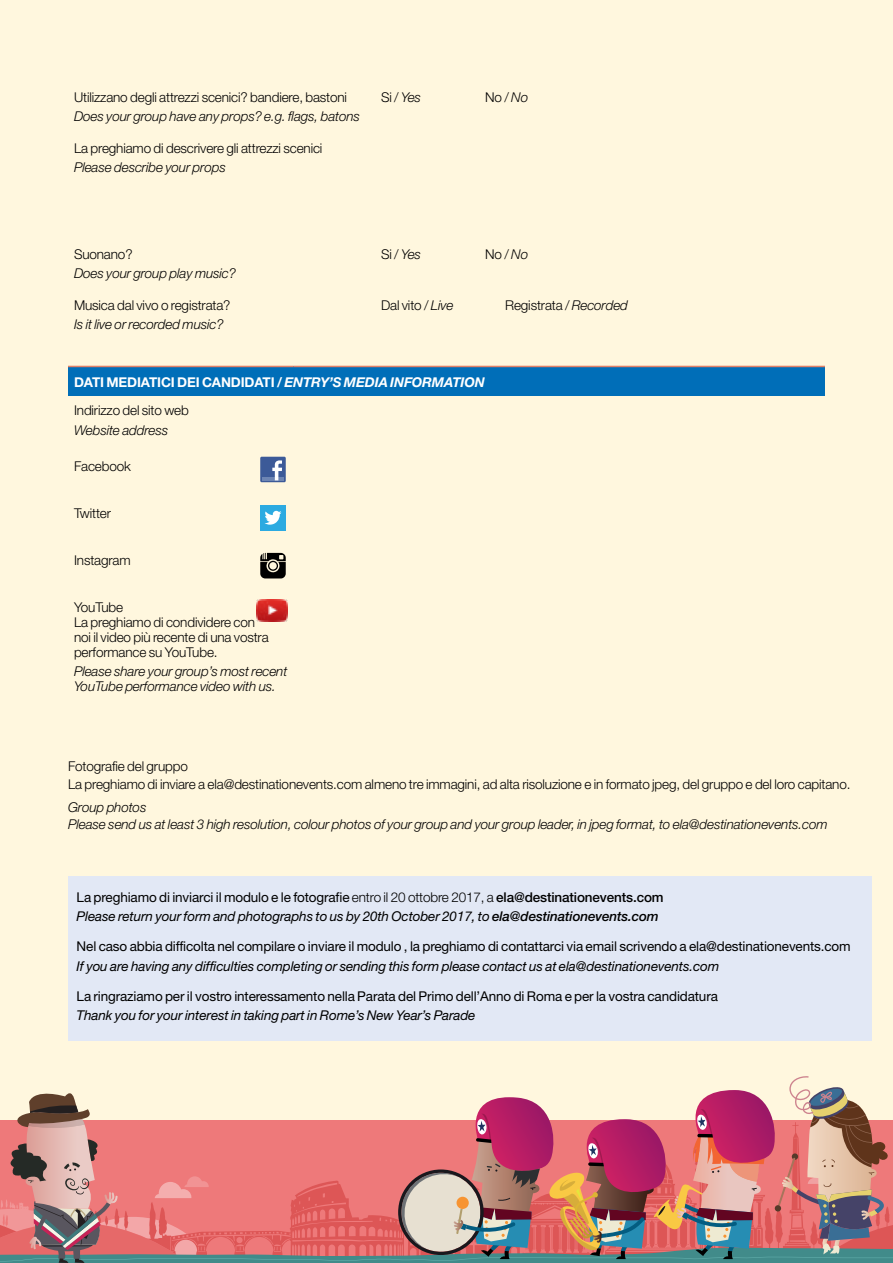
<style>
.page{position:relative;width:893px;height:1263px;background:#fff7de}
.page>*{position:absolute;margin:0;border:0;box-sizing:border-box;transform-origin:0 0}
.t1{font:300 13.5px/15px "Helvetica Neue LT";letter-spacing:-.01em;color:#000}
.t2{font:italic 13.5px/19.2px "Helvetica Neue LT";letter-spacing:-.01em;color:#000}
.t3{font:italic 300 13.5px/15px "Helvetica Neue LT";letter-spacing:-.01em;color:#000}
.t4{font:13.5px "Helvetica Neue LT";letter-spacing:-.01em;color:#000}
.t5{font:700 13.5px/28.7px "Helvetica Neue LT";letter-spacing:-.01em;color:#fff}
.s1{font-style:italic}
.s2{font-weight:300;color:#000}
.s3{font-style:normal}
.s4{font-weight:300;font-style:normal}
.s5{font-weight:500;font-style:normal}
.s6{font-weight:500}
</style>
<div class="page">
<div style="left:68px;top:366px;width:757px;height:30px;background:#006eb8"></div>
<hr style="left:68px;top:366px;width:225px;height:1px;background:#e18067">
<hr style="left:293px;top:366px;width:532px;height:1px;background:#e18067">
<div style="left:260px;top:457px;width:26px;height:25px;background:#3c5a98"></div>
<hr style="left:262px;top:477px;width:22px;height:3px;background:#6d85b3">
<svg style="left:272px;top:460px;width:10px;height:20px"></svg>
<svg style="left:260px;top:553px;width:26px;height:25px"></svg>
<div style="left:260px;top:505px;width:26px;height:25px;background:#2caae1"></div>
<svg style="left:264px;top:511px;width:17px;height:14px"></svg>
<img style="left:257px;top:600px;width:31px;height:21px">
<svg style="left:0;top:1076px;width:893px;height:187px"></svg>
<div style="left:68px;top:876px;width:804px;height:165px;background:#e2e8f5"></div>
<p class="t1" style="left:74px;top:89px;width:275px">Utilizzano degli attrezzi scenici? bandiere, bastoni</p>
<p class="t3" style="left:74px;top:108px;width:288px">Does your group have any props? e.g. flags, batons</p>
<p class="t1" style="left:74px;top:140px;width:250px">La preghiamo di descrivere gli attrezzi scenici</p>
<p class="t3" style="left:74px;top:159px;width:153px">Please describe your props</p>
<p class="t1" style="left:381px;top:89px;width:42px">Si / <span class="s1">Yes</span></p>
<p class="t1" style="left:485px;top:89px;width:44px">No / <span class="s1">No</span></p>
<p class="t1" style="left:74px;top:246px;width:60px">Suonano?</p>
<p class="t3" style="left:74px;top:266px;width:164px">Does your group play music?</p>
<p class="t1" style="left:74px;top:297px;width:158px">Musica dal vivo o registrata?</p>
<p class="t3" style="left:74px;top:317px;width:151px">Is it live or recorded music?</p>
<p class="t1" style="left:381px;top:246px;width:42px">Si / <span class="s1">Yes</span></p>
<p class="t1" style="left:485px;top:246px;width:44px">No / <span class="s1">No</span></p>
<p class="t1" style="left:381px;top:297px;width:74px">Dal vito / <span class="s1">Live</span></p>
<p class="t1" style="left:505px;top:297px;width:124px">Registrata / <span class="s1">Recorded</span></p>
<p class="t5" style="left:74px;top:367px;width:412px">DATI MEDIATICI DEI CANDIDATI / <span class="s1">ENTRY’S MEDIA INFORMATION<br></span><span class="s2">Indirizzo del sito web</span></p>
<p class="t3" style="left:74px;top:422px;width:96px">Website address</p>
<p class="t1" style="left:74px;top:458px;width:58px">Facebook</p>
<p class="t1" style="left:74px;top:505px;width:38px">Twitter</p>
<p class="t1" style="left:74px;top:552px;width:58px">Instagram</p>
<p class="t1" style="left:74px;top:599px;width:196px">YouTube<br>La preghiamo di condividere con noi il video più recente di una vostra performance su YouTube.</p>
<p class="t3" style="left:74px;top:664px;width:215px">Please share your group’s most recent<br>YouTube performance video with us.</p>
<p class="t1" style="left:68px;top:758px;width:784px;line-height:17.1px">Fotografie del gruppo<br>La preghiamo di inviare a ela@destinationevents.com almeno tre immagini, ad alta risoluzione e in formato jpeg, del gruppo e del loro capitano.</p>
<p class="t3" style="left:68px;top:798px;width:761px;line-height:17.1px">Group photos<br>Please send us at least 3 high resolution, colour photos of your group and your group leader, in jpeg format, to ela@destinationevents.com</p>
<p class="t2" style="left:77px;top:887px;width:588px"><span class="s3">La preghiamo di inviarci il modulo e le fotografie</span> <span class="s4">entro il 20 ottobre 2017, a</span> <span class="s5">ela@destinationevents.com<br></span>Please return your form and photographs to us by 20th October 2017, to <span class="s6">ela@destinationevents.com</span></p>
<p class="t4" style="left:77px;top:938px;width:776px">Nel caso abbia difficolta nel compilare o inviare il modulo , la preghiamo di contattarci via email scrivendo a ela@destinationevents.com</p>
<p class="t2" style="left:77px;top:956px;width:644px">If you are having any difficulties completing or sending this form please contact us at ela@destinationevents.com</p>
<p class="t4" style="left:77px;top:988px;width:643px">La ringraziamo per il vostro interessamento nella Parata del Primo dell’Anno di Roma e per la vostra candidatura</p>
<p class="t2" style="left:77px;top:1005px;width:400px">Thank you for your interest in taking part in Rome’s New Year’s Parade</p>
</div>
